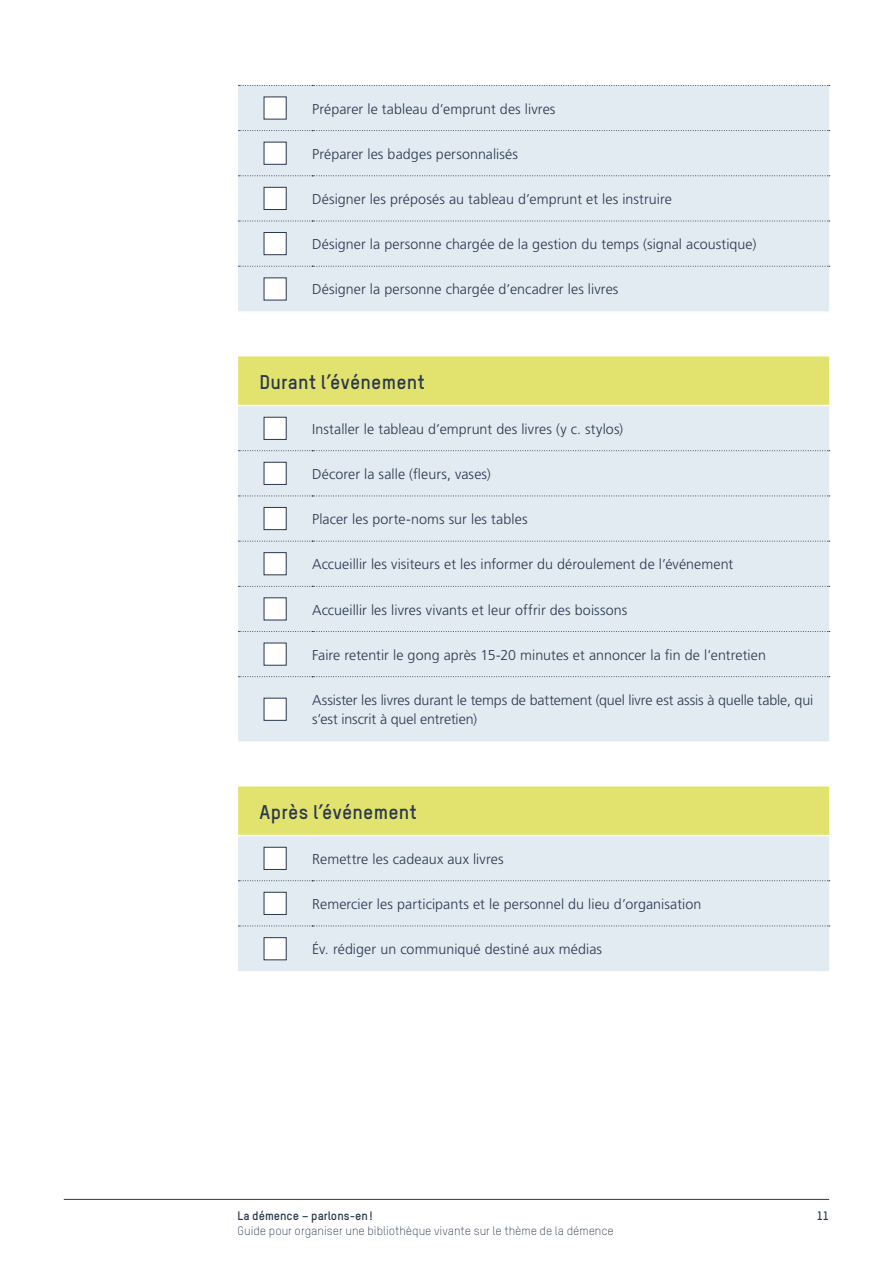
<style>
.page{position:relative;width:893px;height:1263px;background:#fff}
.page>*{position:absolute;margin:0;border:0;box-sizing:border-box;transform-origin:0 0}
.Untertitel{font:700 19.5px "TSTAR";letter-spacing:.01em;color:#2a384f}
.Lauftext_ohne_Einzug{font:300 14.25px/19.5px "Frutiger";letter-spacing:.005em;color:#2a384f}
.t1{font:300 12px "TSTAR";color:#2a384f}
.t2{font:700 12px "TSTAR";color:#2a384f}
</style>
<div class="page">
<hr style="left:64px;top:1199px;width:765px;height:1px;background:#2a384f">
<svg style="left:238px;top:86px;width:591px;height:885px;fill:#e2ebf1"></svg>
<svg style="left:238px;top:356px;width:591px;height:479px;fill:#e2ebf1"></svg>
<svg style="left:238px;top:85px;width:592px;height:1px"></svg>
<svg style="left:238px;top:130px;width:592px;height:1px"></svg>
<svg style="left:238px;top:175px;width:592px;height:1px"></svg>
<svg style="left:238px;top:221px;width:592px;height:1px"></svg>
<svg style="left:238px;top:266px;width:592px;height:1px"></svg>
<svg style="left:238px;top:450px;width:592px;height:1px"></svg>
<svg style="left:238px;top:496px;width:592px;height:1px"></svg>
<svg style="left:238px;top:541px;width:592px;height:1px"></svg>
<svg style="left:238px;top:586px;width:592px;height:1px"></svg>
<svg style="left:238px;top:631px;width:592px;height:1px"></svg>
<svg style="left:238px;top:676px;width:592px;height:1px"></svg>
<svg style="left:238px;top:880px;width:592px;height:1px"></svg>
<svg style="left:238px;top:925px;width:592px;height:1px"></svg>
<hr style="left:238px;top:405px;width:74px;height:1px;background:#fff">
<hr style="left:312px;top:405px;width:517px;height:1px;background:#fff">
<hr style="left:238px;top:835px;width:74px;height:1px;background:#fff">
<hr style="left:312px;top:835px;width:517px;height:1px;background:#fff">
<div style="left:264px;top:97px;width:23px;height:22px;background:#fff"></div>
<div style="left:264px;top:142px;width:23px;height:23px;background:#fff;border:1px solid #2a384f"></div>
<div style="left:264px;top:187px;width:23px;height:23px;background:#fff;border:1px solid #2a384f"></div>
<div style="left:264px;top:232px;width:23px;height:23px;background:#fff;border:1px solid #2a384f"></div>
<div style="left:264px;top:277px;width:23px;height:23px;background:#fff"></div>
<div style="left:264px;top:417px;width:23px;height:23px;background:#fff;border:1px solid #2a384f"></div>
<div style="left:264px;top:462px;width:23px;height:23px;background:#fff;border:1px solid #2a384f"></div>
<div style="left:264px;top:507px;width:23px;height:23px;background:#fff;border:1px solid #2a384f"></div>
<div style="left:264px;top:552px;width:23px;height:23px;background:#fff;border:1px solid #2a384f"></div>
<div style="left:264px;top:597px;width:23px;height:23px;background:#fff;border:1px solid #2a384f"></div>
<div style="left:264px;top:643px;width:23px;height:23px;background:#fff;border:1px solid #2a384f"></div>
<div style="left:264px;top:698px;width:23px;height:23px;background:#fff;border:1px solid #2a384f"></div>
<div style="left:264px;top:847px;width:23px;height:23px;background:#fff;border:1px solid #2a384f"></div>
<div style="left:264px;top:892px;width:23px;height:23px;background:#fff;border:1px solid #2a384f"></div>
<div style="left:264px;top:937px;width:23px;height:23px;background:#fff;border:1px solid #2a384f"></div>
<p class="Lauftext_ohne_Einzug" style="left:312px;top:99px;width:245px">Préparer le tableau d’emprunt des livres</p>
<p class="Lauftext_ohne_Einzug" style="left:312px;top:144px;width:207px">Préparer les badges personnalisés</p>
<p class="Lauftext_ohne_Einzug" style="left:312px;top:189px;width:361px">Désigner les préposés au tableau d’emprunt et les instruire</p>
<p class="Lauftext_ohne_Einzug" style="left:312px;top:234px;width:446px">Désigner la personne chargée de la gestion du temps (signal acoustique)</p>
<p class="Lauftext_ohne_Einzug" style="left:312px;top:280px;width:308px">Désigner la personne chargée d’encadrer les livres</p>
<p class="Untertitel" style="left:259px;top:369px;width:167px">Durant l’événement</p>
<p class="Lauftext_ohne_Einzug" style="left:312px;top:419px;width:313px">Installer le tableau d’emprunt des livres (y c. stylos)</p>
<p class="Lauftext_ohne_Einzug" style="left:312px;top:464px;width:180px">Décorer la salle (fleurs, vases)</p>
<p class="Lauftext_ohne_Einzug" style="left:312px;top:509px;width:217px">Placer les porte-noms sur les tables</p>
<p class="Lauftext_ohne_Einzug" style="left:312px;top:555px;width:423px">Accueillir les visiteurs et les informer du déroulement de l’événement</p>
<p class="Lauftext_ohne_Einzug" style="left:312px;top:600px;width:317px">Accueillir les livres vivants et leur offrir des boissons</p>
<p class="Lauftext_ohne_Einzug" style="left:312px;top:645px;width:455px">Faire retentir le gong après 15-20 minutes et annoncer la fin de l’entretien</p>
<p class="Lauftext_ohne_Einzug" style="left:312px;top:690px;width:503px">Assister les livres durant le temps de battement (quel livre est assis à quelle table, qui s’est inscrit à quel entretien)</p>
<p class="Untertitel" style="left:259px;top:799px;width:159px">Après l’événement</p>
<p class="Lauftext_ohne_Einzug" style="left:312px;top:849px;width:193px">Remettre les cadeaux aux livres</p>
<p class="Lauftext_ohne_Einzug" style="left:312px;top:894px;width:391px">Remercier les participants et le personnel du lieu d’organisation</p>
<p class="Lauftext_ohne_Einzug" style="left:312px;top:939px;width:292px">Év. rédiger un communiqué destiné aux médias</p>
<p class="t2" style="left:238px;top:1208px;width:137px">La démence – parlons-en!</p>
<p class="t1" style="left:238px;top:1223px;width:378px">Guide pour organiser une bibliothèque vivante sur le thème de la démence</p>
<p class="t2" style="left:817px;top:1208px;width:14px">11</p>
</div>
